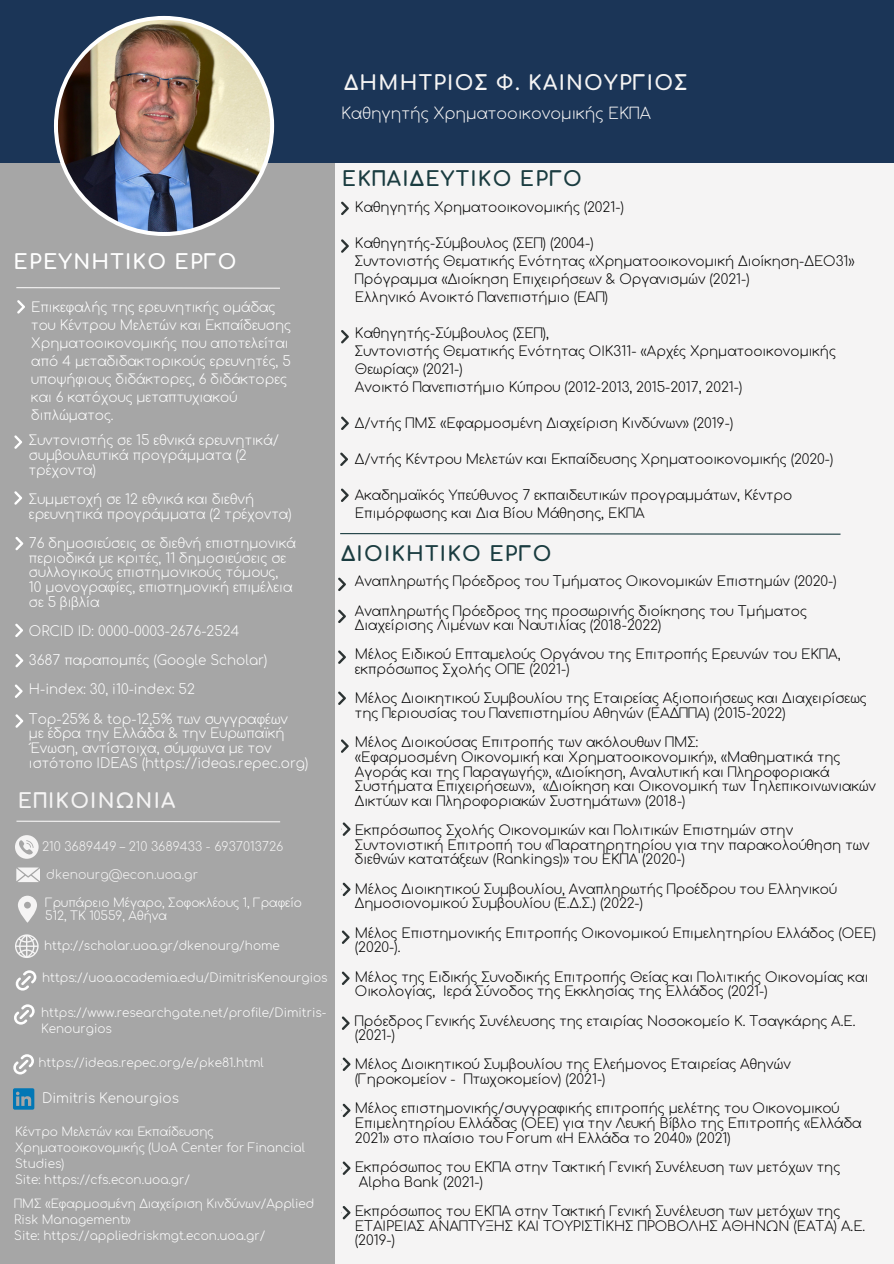
<style>
.page{position:relative;width:894px;height:1264px;background:#fff}
.page>*{position:absolute;margin:0;border:0;box-sizing:border-box;transform-origin:0 0}
.t1{font:700 20.25px "Comfortaa";letter-spacing:.065em;color:#f5f4f4}
.t2{font:700 20.25px "Comfortaa";letter-spacing:.065em;color:#1a3c40}
.t3{font:700 20.25px "Comfortaa";letter-spacing:.065em;color:#fff}
.t4{font:300 15.75px "Comfortaa";color:#f5f4f4}
.t5{font:300 13.5px/14.7px "Comfortaa";color:#000}
.t6{font:300 13.5px/14.7px "Comfortaa";color:#fff}
.t7{font:300 12.45px "Comfortaa";color:#f5f4f4}
.t8{font:300 12px/16px "Comfortaa";color:#fff}
</style>
<div class="page">
<div style="left:0;top:0;width:893px;height:1263px;background:#f5f4f4"></div>
<div style="left:0;top:0;width:335px;height:1263px;background:#a6a6a6"></div>
<div style="left:0;top:0;width:892px;height:162px;background:#1b3557"></div>
<img style="left:54px;top:16px;width:220px;height:220px">
<svg style="left:15px;top:835px;width:24px;height:23px"></svg>
<svg style="left:16px;top:867px;width:24px;height:15px"></svg>
<svg style="left:15px;top:934px;width:24px;height:24px"></svg>
<svg style="left:18px;top:895px;width:19px;height:27px"></svg>
<svg style="left:16px;top:287px;width:264px;height:2px"></svg>
<svg style="left:340px;top:533px;width:501px;height:2px"></svg>
<svg style="left:341px;top:201px;width:8px;height:14px"></svg>
<svg style="left:341px;top:239px;width:8px;height:14px"></svg>
<svg style="left:341px;top:330px;width:8px;height:13px"></svg>
<svg style="left:341px;top:488px;width:8px;height:14px"></svg>
<svg style="left:341px;top:416px;width:8px;height:14px"></svg>
<svg style="left:340px;top:452px;width:8px;height:14px"></svg>
<svg style="left:16px;top:820px;width:264px;height:3px"></svg>
<svg style="left:338px;top:577px;width:8px;height:14px"></svg>
<svg style="left:338px;top:609px;width:8px;height:14px"></svg>
<svg style="left:338px;top:650px;width:8px;height:14px"></svg>
<svg style="left:338px;top:691px;width:8px;height:14px"></svg>
<svg style="left:341px;top:739px;width:8px;height:13px"></svg>
<svg style="left:342px;top:822px;width:8px;height:13px"></svg>
<svg style="left:342px;top:882px;width:8px;height:14px"></svg>
<svg style="left:341px;top:930px;width:8px;height:13px"></svg>
<svg style="left:341px;top:971px;width:8px;height:14px"></svg>
<svg style="left:342px;top:1057px;width:8px;height:13px"></svg>
<svg style="left:342px;top:1103px;width:8px;height:14px"></svg>
<svg style="left:341px;top:1016px;width:8px;height:13px"></svg>
<svg style="left:342px;top:1161px;width:8px;height:13px"></svg>
<svg style="left:14px;top:1004px;width:21px;height:20px"></svg>
<svg style="left:15px;top:970px;width:21px;height:20px"></svg>
<svg style="left:17px;top:300px;width:8px;height:13px"></svg>
<svg style="left:14px;top:435px;width:8px;height:14px"></svg>
<svg style="left:14px;top:491px;width:8px;height:13px"></svg>
<svg style="left:15px;top:537px;width:8px;height:13px"></svg>
<svg style="left:15px;top:623px;width:8px;height:14px"></svg>
<svg style="left:15px;top:654px;width:8px;height:13px"></svg>
<svg style="left:15px;top:684px;width:8px;height:14px"></svg>
<svg style="left:15px;top:714px;width:8px;height:13px"></svg>
<svg style="left:13px;top:1088px;width:21px;height:21px"></svg>
<svg style="left:13px;top:1054px;width:21px;height:20px"></svg>
<svg style="left:342px;top:1206px;width:8px;height:13px"></svg>
<h1 class="t1" style="left:344px;top:72px;width:344px">ΔΗΜΗΤΡΙΟΣ Φ. ΚΑΙΝΟΥΡΓΙΟΣ</h1>
<p class="t4" style="left:341px;top:105px;width:311px">Καθηγητής Χρηματοοικονομικής ΕΚΠΑ</p>
<h1 class="t3" style="left:14px;top:251px;width:224px">ΕΡΕΥΝΗΤΙΚΟ ΕΡΓΟ</h1>
<p class="t6" style="left:31px;top:299px;width:261px;line-height:18px">Επικεφαλής της ερευνητικής ομάδας του Κέντρου Μελετών και Εκπαίδευσης<br>Χρηματοοικονομικής που αποτελείται από 4 μεταδιδακτορικούς ερευνητές, 5 υποψήφιους διδάκτορες, 6 διδάκτορες και 6 κατόχους μεταπτυχιακού διπλώματος.</p>
<p class="t6" style="left:29px;top:434px;width:252px">Συντονιστής σε 15 εθνικά ερευνητικά/ συμβουλευτικά προγράμματα (2 τρέχοντα)</p>
<p class="t6" style="left:29px;top:492px;width:264px">Συμμετοχή σε 12 εθνικά και διεθνή ερευνητικά προγράμματα (2 τρέχοντα)</p>
<p class="t6" style="left:29px;top:536px;width:268px">76 δημοσιεύσεις σε διεθνή επιστημονικά περιοδικά με κριτές, 11 δημοσιεύσεις σε συλλογικούς επιστημονικούς τόμους,<br>10 μονογραφίες, επιστημονική επιμέλεια σε 5 βιβλία</p>
<p class="t6" style="left:29px;top:617px;width:261px;line-height:29.2px">ORCID ID: 0000-0003-2676-2524<br>3687 παραπομπές (Google Scholar)<br>H-index: 30, i10-index: 52<br>Top-25% &amp; top-12,5% των συγγραφέων</p>
<p class="t6" style="left:29px;top:726px;width:281px">με έδρα την Ελλάδα &amp; την Ευρωπαϊκή<br>Ένωση, αντίστοιχα, σύμφωνα με τον ιστότοπο IDEAS (https://ideas.repec.org)</p>
<h1 class="t1" style="left:18px;top:790px;width:159px">ΕΠΙΚΟΙΝΩΝΙΑ</h1>
<p class="t7" style="left:42px;top:840px;width:243px">210 3689449 – 210 3689433 - 6937013726</p>
<p class="t7" style="left:46px;top:868px;width:153px">dkenourg@econ.uoa.gr</p>
<p class="t8" style="left:45px;top:897px;width:258px;line-height:13px">Γρυπάρειο Μέγαρο, Σοφοκλέους 1, Γραφείο<br>512, ΤΚ 10559, Αθήνα</p>
<p class="t8" style="left:44px;top:937px;width:237px">http://scholar.uoa.gr/dkenourg/home</p>
<p class="t8" style="left:42px;top:969px;width:287px">https://uoa.academia.edu/DimitrisKenourgios</p>
<p class="t8" style="left:41px;top:1005px;width:287px">https://www.researchgate.net/profile/Dimitris-<br>Kenourgios</p>
<p class="t8" style="left:38px;top:1055px;width:227px">https://ideas.repec.org/e/pke81.html</p>
<p class="t6" style="left:42px;top:1091px;width:138px">Dimitris Kenourgios</p>
<p class="t8" style="left:15px;top:1123px;width:291px">Κέντρο Μελετών και Εκπαίδευσης<br>Χρηματοοικονομικής (UoA Center for Financial<br>Studies)<br>Site: https://cfs.econ.uoa.gr/</p>
<p class="t8" style="left:14px;top:1195px;width:301px">ΠΜΣ «Εφαρμοσμένη Διαχείριση Κινδύνων/Applied<br>Risk Management»<br>Site: https://appliedriskmgt.econ.uoa.gr/</p>
<h1 class="t2" style="left:342px;top:168px;width:241px">ΕΚΠΑΙΔΕΥΤΙΚΟ ΕΡΓΟ</h1>
<p class="t5" style="left:355px;top:200px;width:270px">Καθηγητής Χρηματοοικονομικής (2021-)</p>
<p class="t5" style="left:355px;top:235px;width:501px;line-height:18px">Καθηγητής-Σύμβουλος (ΣΕΠ) (2004-)<br>Συντονιστής Θεματικής Ενότητας «Χρηματοοικονομική Διοίκηση-ΔΕΟ31» Πρόγραμμα «Διοίκηση Επιχειρήσεων &amp; Οργανισμών (2021-)<br>Ελληνικό Ανοικτό Πανεπιστήμιο (ΕΑΠ)</p>
<p class="t5" style="left:355px;top:325px;width:482px;line-height:18px">Καθηγητής-Σύμβουλος (ΣΕΠ),<br>Συντονιστής Θεματικής Ενότητας ΟΙΚ311- «Αρχές Χρηματοοικονομικής Θεωρίας» (2021-)<br>Ανοικτό Πανεπιστήμιο Κύπρου (2012-2013, 2015-2017, 2021-)</p>
<p class="t5" style="left:355px;top:416px;width:380px">Δ/ντής ΠΜΣ «Εφαρμοσμένη Διαχείριση Κινδύνων» (2019-)</p>
<p class="t5" style="left:355px;top:452px;width:480px">Δ/ντής Κέντρου Μελετών και Εκπαίδευσης Χρηματοοικονομικής (2020-)</p>
<p class="t5" style="left:355px;top:487px;width:439px;line-height:18px">Ακαδημαϊκός Υπεύθυνος 7 εκπαιδευτικών προγραμμάτων, Κέντρο<br>Επιμόρφωσης και Δια Βίου Μάθησης, ΕΚΠΑ</p>
<h1 class="t2" style="left:341px;top:543px;width:212px">ΔΙΟΙΚΗΤΙΚΟ ΕΡΓΟ</h1>
<p class="t5" style="left:355px;top:567px;width:483px;line-height:29.2px">Αναπληρωτής Πρόεδρος του Τμήματος Οικονομικών Επιστημών (2020-)<br>Αναπληρωτής Πρόεδρος της προσωρινής διοίκησης του Τμήματος</p>
<p class="t5" style="left:355px;top:611px;width:487px;line-height:29.2px">Διαχείρισης Λιμένων και Ναυτιλίας (2018-2022)<br>Mέλος Ειδικού Επταμελούς Οργάνου της Επιτροπής Ερευνών του ΕΚΠΑ,</p>
<p class="t5" style="left:355px;top:655px;width:513px;line-height:29.2px">εκπρόσωπος Σχολής ΟΠΕ (2021-)<br>Μέλος Διοικητικού Συμβουλίου της Εταιρείας Αξιοποιήσεως και Διαχειρίσεως</p>
<p class="t5" style="left:355px;top:699px;width:432px;line-height:29.2px">της Περιουσίας του Πανεπιστημίου Αθηνών (ΕΑΔΠΠΑ) (2015-2022)<br>Μέλος Διοικούσας Επιτροπής των ακόλουθων ΠΜΣ:</p>
<p class="t5" style="left:355px;top:750px;width:522px">«Εφαρμοσμένη Οικονομική και Χρηματοοικονομική», «Μαθηματικά της Αγοράς και της Παραγωγής», «Διοίκηση, Αναλυτική και Πληροφοριακά Συστήματα Επιχειρήσεων», «Διοίκηση και Οικονομική των Τηλεπικοινωνιακών Δικτύων και Πληροφοριακών Συστημάτων» (2018-)</p>
<p class="t5" style="left:355px;top:823px;width:516px">Εκπρόσωπος Σχολής Οικονομικών και Πολιτικών Επιστημών στην<br>Συντονιστική Επιτροπή του «Παρατηρητηρίου για την παρακολούθηση των διεθνών κατατάξεων (Rankings)» του ΕΚΠΑ (2020-)</p>
<p class="t5" style="left:355px;top:882px;width:483px">Μέλος Διοικητικού Συμβουλίου, Αναπληρωτής Προέδρου του Ελληνικού<br>Δημοσιονομικού Συμβουλίου (Ε.Δ.Σ.) (2022-)</p>
<p class="t5" style="left:355px;top:926px;width:522px">Μέλος Επιστημονικής Επιτροπής Οικονομικού Επιμελητηρίου Ελλάδος (ΟΕΕ) (2020-).</p>
<p class="t5" style="left:355px;top:969px;width:515px">Μέλος της Ειδικής Συνοδικής Επιτροπής Θείας και Πολιτικής Οικονομίας και<br>Οικολογίας, Ιερά Σύνοδος της Εκκλησίας της Ελλάδος (2021-)</p>
<p class="t5" style="left:355px;top:1013px;width:502px">Πρόεδρος Γενικής Συνέλευσης της εταιρίας Νοσοκομείο Κ. Τσαγκάρης Α.Ε. (2021-)</p>
<p class="t5" style="left:355px;top:1057px;width:437px">Μέλος Διοικητικού Συμβουλίου της Ελεήμονος Εταιρείας Αθηνών (Γηροκομείον - Πτωχοκομείον) (2021-)</p>
<p class="t5" style="left:355px;top:1101px;width:508px">Μέλος επιστημονικής/συγγραφικής επιτροπής μελέτης του Οικονομικού<br>Επιμελητηρίου Ελλάδας (ΟΕΕ) για την Λευκή Βίβλο της Επιτροπής «Ελλάδα<br>2021» στο πλαίσιο του Forum «Η Ελλάδα το 2040» (2021)</p>
<p class="t5" style="left:355px;top:1160px;width:486px">Εκπρόσωπος του ΕΚΠΑ στην Τακτική Γενική Συνέλευση των μετόχων της<br>Alpha Bank (2021-)</p>
<p class="t5" style="left:355px;top:1204px;width:511px">Εκπρόσωπος του ΕΚΠΑ στην Τακτική Γενική Συνέλευση των μετόχων της<br>ΕΤΑΙΡΕΙΑΣ ΑΝΑΠΤΥΞΗΣ ΚΑΙ ΤΟΥΡΙΣΤΙΚΗΣ ΠΡΟΒΟΛΗΣ ΑΘΗΝΩΝ (ΕΑΤΑ) Α.Ε. (2019-)</p>
</div>
